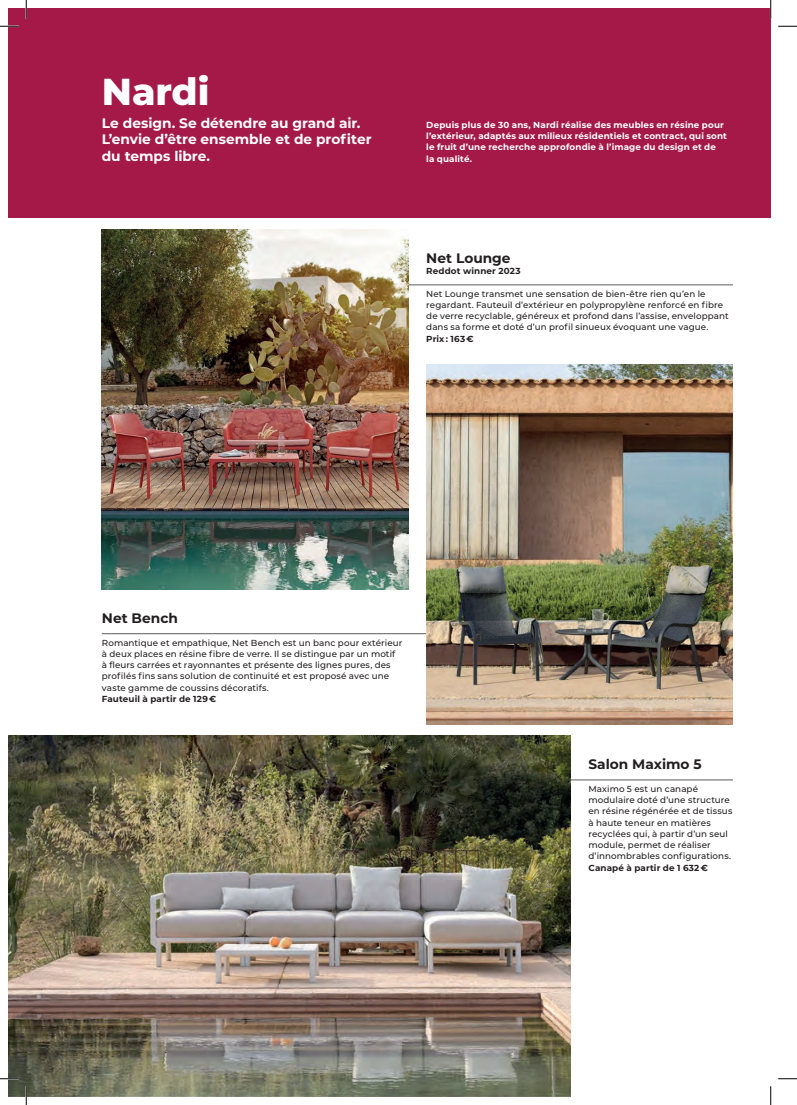
<style>
.page{position:relative;width:797px;height:1105px;background:#fff}
.page>*{position:absolute;margin:0;border:0;box-sizing:border-box;transform-origin:0 0}
.t1{font:800 37.5px "Montserrat";letter-spacing:-.005em;color:#fff}
.t2{font:700 13.75px/16.5px "Montserrat";color:#fff}
.t3{font:700 13.75px "Montserrat";color:#231f20}
.t4{font:500 8.75px/11.2px "Montserrat";letter-spacing:.01em;color:#231f20}
.t5{font:700 8.75px/11.2px "Montserrat";letter-spacing:.015em;color:#fff}
.t6{font:700 8.75px "Montserrat";letter-spacing:.015em;color:#231f20}
</style>
<div class="page">
<hr style="left:570px;top:779px;width:163px;height:1px;background:#7a7c7f">
<hr style="left:408px;top:284px;width:325px;height:1px;background:#7a7c7f">
<hr style="left:102px;top:633px;width:324px;height:1px;background:#7a7c7f">
<div style="left:9px;top:9px;width:761px;height:209px;background:#a41947"></div>
<img style="left:102px;top:229px;width:306px;height:360px">
<img style="left:426px;top:364px;width:307px;height:360px">
<img style="left:9px;top:735px;width:561px;height:361px">
<svg style="left:0;top:25px;width:19px;height:2px"></svg>
<svg style="left:778px;top:25px;width:19px;height:2px"></svg>
<svg style="left:0;top:1078px;width:19px;height:1px"></svg>
<svg style="left:778px;top:1078px;width:19px;height:1px"></svg>
<svg style="left:25px;top:0;width:2px;height:19px"></svg>
<svg style="left:25px;top:1086px;width:2px;height:19px"></svg>
<svg style="left:770px;top:0;width:1px;height:19px"></svg>
<svg style="left:770px;top:1086px;width:1px;height:19px"></svg>
<h1 class="t1" style="left:102px;top:65px;width:109px">Nardi</h1>
<h2 class="t2" style="left:102px;top:114px;width:271px">Le design. Se détendre au grand air.<br>L’envie d’être ensemble et de profiter du temps libre.</h2>
<p class="t5" style="left:426px;top:119px;width:302px">Depuis plus de 30 ans, Nardi réalise des meubles en résine pour l’extérieur, adaptés aux milieux résidentiels et contract, qui sont le fruit d’une recherche approfondie à l’image du design et de<br>la qualité.</p>
<h2 class="t3" style="left:426px;top:248px;width:86px">Net Lounge</h2>
<p class="t6" style="left:426px;top:265px;width:96px">Reddot winner 2023</p>
<p class="t4" style="left:426px;top:288px;width:304px">Net Lounge transmet une sensation de bien-être rien qu’en le regardant. Fauteuil d’extérieur en polypropylène renforcé en fibre de verre recyclable, généreux et profond dans l’assise, enveloppant dans sa forme et doté d’un profil sinueux évoquant une vague.</p>
<p class="t6" style="left:426px;top:332px;width:49px">Prix : 163 €</p>
<h2 class="t3" style="left:102px;top:608px;width:78px">Net Bench</h2>
<p class="t4" style="left:102px;top:636px;width:302px">Romantique et empathique, Net Bench est un banc pour extérieur à deux places en résine fibre de verre. Il se distingue par un motif à fleurs carrées et rayonnantes et présente des lignes pures, des profilés fins sans solution de continuité et est proposé avec une vaste gamme de coussins décoratifs.</p>
<p class="t6" style="left:102px;top:692px;width:116px">Fauteuil à partir de 129 €</p>
<h2 class="t3" style="left:588px;top:754px;width:115px">Salon Maximo 5</h2>
<p class="t4" style="left:588px;top:783px;width:145px">Maximo 5 est un canapé modulaire doté d’une structure en résine régénérée et de tissus à haute teneur en matières recyclées qui, à partir d’un seul module, permet de réaliser d’innombrables configurations.</p>
<p class="t6" style="left:588px;top:861px;width:121px">Canapé à partir de 1 632 €</p>
</div>
